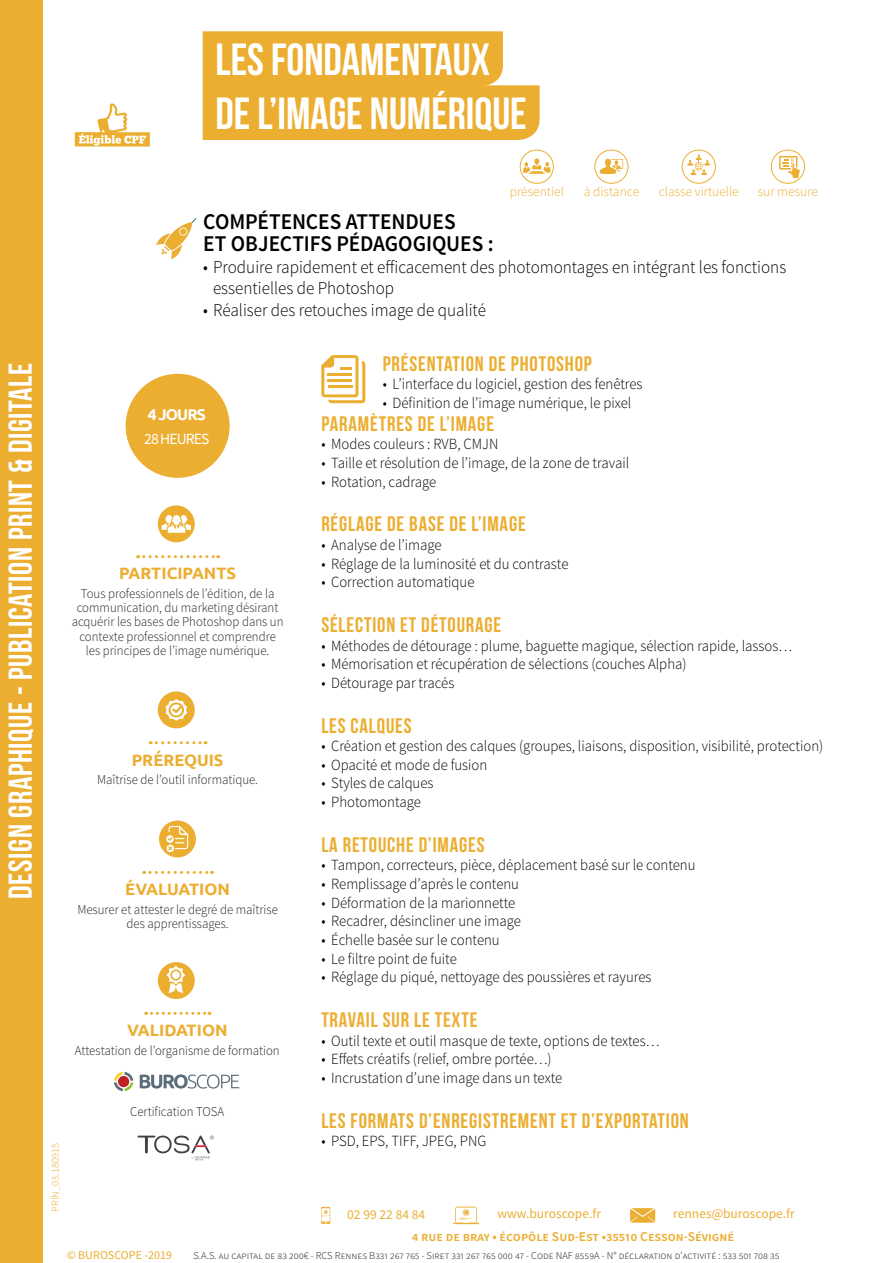
<style>
.page{position:relative;width:893px;height:1263px;background:#fff}
.page>*{position:absolute;margin:0;border:0;box-sizing:border-box;transform-origin:0 0}
.t1{font:700 45px/54px "Bebas Neue";color:#fff}
.t2{font:700 33px "Bebas Neue";letter-spacing:.02em;color:#fff}
.t3{font:600 22.5px/22.8px "Source Sans Pro";letter-spacing:-.005em;color:#000001;scale:.95 1}
.t4{font:700 21px "Bebas Neue";letter-spacing:.04em;color:#ebae31}
.t5{font:300 18px/21.6px "Source Sans Pro";color:#000001;scale:.95 1}
.t6{font:700 16.5px "Ubuntu";color:#ebae31}
.t7{font:15.6px "Source Sans Pro";letter-spacing:-.06em;color:#fff}
.t8{font:700 15.6px "Ubuntu";letter-spacing:-.06em;color:#fff}
.t9{font:300 15.45px "Source Sans Pro";color:#000001;scale:.95 1}
.t10{font:300 13.5px/14.2px "Source Sans Pro";color:#231f20;text-align:center;scale:.95 1}
.t11{font:600 13.5px "Source Sans Pro";color:#ebae31}
.t12{font:13.5px "Source Sans Pro";color:#ebae31}
.t13{font:300 13.5px "Source Sans Pro";color:#ebae31}
.t14{font:12px "Source Sans Pro";color:#ebae31}
.t15{font:300 10.5px "Source Sans Pro";color:#231f20}
.t16{font:300 10.5px "Source Sans Pro";color:#ebae31}
</style>
<div class="page">
<div style="left:126px;top:374px;width:104px;height:104px;background:#ebae31;border-radius:50%"></div>
<svg style="left:203px;top:31px;width:337px;height:109px;background:#ecb33d"></svg>
<div style="left:0;top:0;width:43px;height:1263px;background:#ebae31"></div>
<svg style="left:321px;top:1207px;width:9px;height:17px"></svg>
<svg style="left:453px;top:1206px;width:26px;height:18px"></svg>
<svg style="left:630px;top:1208px;width:25px;height:15px"></svg>
<svg style="left:138px;top:555px;width:81px;height:3px"></svg>
<div style="left:158px;top:505px;width:37px;height:37px;background:#ebae31;border-radius:50%"></div>
<svg style="left:162px;top:515px;width:29px;height:18px"></svg>
<svg style="left:150px;top:741px;width:56px;height:3px"></svg>
<div style="left:158px;top:691px;width:37px;height:37px;background:#ebae31;border-radius:50%"></div>
<svg style="left:165px;top:699px;width:22px;height:22px"></svg>
<svg style="left:321px;top:355px;width:44px;height:48px"></svg>
<svg style="left:146px;top:1012px;width:64px;height:3px"></svg>
<svg style="left:114px;top:1072px;width:19px;height:19px"></svg>
<svg style="left:140px;top:1074px;width:99px;height:14px"></svg>
<svg style="left:137px;top:1135px;width:77px;height:25px"></svg>
<svg style="left:158px;top:962px;width:37px;height:37px"></svg>
<svg style="left:144px;top:871px;width:68px;height:3px"></svg>
<svg style="left:159px;top:820px;width:37px;height:37px"></svg>
<div style="left:594px;top:150px;width:34px;height:34px;border:1px solid #ebae31;border-radius:50%"></div>
<div style="left:520px;top:150px;width:34px;height:34px;border:1px solid #ebae31;border-radius:50%"></div>
<div style="left:682px;top:150px;width:34px;height:34px;border:1px solid #ebae31;border-radius:50%"></div>
<div style="left:771px;top:150px;width:34px;height:34px;border:1px solid #ebae31;border-radius:50%"></div>
<svg style="left:779px;top:156px;width:21px;height:22px"></svg>
<svg style="left:523px;top:158px;width:27px;height:16px"></svg>
<svg style="left:687px;top:154px;width:23px;height:21px"></svg>
<svg style="left:600px;top:159px;width:23px;height:15px"></svg>
<svg style="left:75px;top:103px;width:75px;height:44px"></svg>
<svg style="left:156px;top:218px;width:40px;height:41px"></svg>
<h1 class="t1" style="left:215px;top:32px;width:313px">LES FONDAMENTAUX<br>DE L’IMAGE NUMÉRIQUE</h1>
<h2 class="t2" style="left:2px;top:899px;width:538px;rotate:-90deg">DESIGN GRAPHIQUE - PUBLICATION PRINT &amp; DIGITALE</h2>
<p class="t13" style="left:510px;top:184px;width:56px">présentiel</p>
<p class="t13" style="left:584px;top:184px;width:57px">à distance</p>
<p class="t13" style="left:659px;top:184px;width:82px">classe virtuelle</p>
<p class="t13" style="left:758px;top:184px;width:62px">sur mesure</p>
<h3 class="t3" style="left:203px;top:210px;width:307px">COMPÉTENCES ATTENDUES<br>ET OBJECTIFS PÉDAGOGIQUES :</h3>
<p class="t5" style="left:213px;top:256px;width:605px;text-indent:-10px">• Produire rapidement et efficacement des photomontages en intégrant les fonctions essentielles de Photoshop</p>
<p class="t5" style="left:203px;top:299px;width:299px">• Réaliser des retouches image de qualité</p>
<p class="t8" style="left:148px;top:405px;width:60px">4 JOURS</p>
<p class="t7" style="left:144px;top:429px;width:67px">28 HEURES</p>
<p class="t6" style="left:119px;top:563px;width:119px">PARTICIPANTS</p>
<p class="t10" style="left:72px;top:586px;width:225px">Tous professionnels de l’édition, de la communication, du marketing désirant acquérir les bases de Photoshop dans un contexte professionnel et comprendre les principes de l’image numérique.</p>
<p class="t6" style="left:132px;top:750px;width:93px">PRÉREQUIS</p>
<p class="t10" style="left:97px;top:772px;width:171px">Maîtrise de l’outil informatique.</p>
<p class="t6" style="left:125px;top:879px;width:106px">ÉVALUATION</p>
<p class="t10" style="left:77px;top:902px;width:213px">Mesurer et attester le degré de maîtrise des apprentissages.</p>
<p class="t6" style="left:127px;top:1020px;width:102px">VALIDATION</p>
<p class="t10" style="left:75px;top:1043px;width:217px">Attestation de l’organisme de formation</p>
<p class="t16" style="left:49px;top:1212px;width:70px;rotate:-90deg">PRIN_03.180915</p>
<p class="t10" style="left:130px;top:1104px;width:101px">Certification TOSA</p>
<h3 class="t4" style="left:383px;top:352px;width:211px">PRÉSENTATION DE PHOTOSHOP</h3>
<p class="t9" style="left:383px;top:375px;width:275px">• L’interface du logiciel, gestion des fenêtres</p>
<p class="t9" style="left:383px;top:394px;width:263px">• Définition de l’image numérique, le pixel</p>
<h3 class="t4" style="left:321px;top:412px;width:174px">PARAMÈTRES DE L’IMAGE</h3>
<p class="t9" style="left:321px;top:435px;width:188px">• Modes couleurs : RVB, CMJN</p>
<p class="t9" style="left:321px;top:453px;width:326px">• Taille et résolution de l’image, de la zone de travail</p>
<p class="t9" style="left:321px;top:472px;width:122px">• Rotation, cadrage</p>
<h3 class="t4" style="left:321px;top:513px;width:206px">RÉGLAGE DE BASE DE L’IMAGE</h3>
<p class="t9" style="left:321px;top:535px;width:128px">• Analyse de l’image</p>
<p class="t9" style="left:321px;top:554px;width:262px">• Réglage de la luminosité et du contraste</p>
<p class="t9" style="left:321px;top:573px;width:163px">• Correction automatique</p>
<h3 class="t4" style="left:321px;top:613px;width:181px">SÉLECTION ET DÉTOURAGE</h3>
<p class="t9" style="left:321px;top:636px;width:497px">• Méthodes de détourage : plume, baguette magique, sélection rapide, lassos…</p>
<p class="t9" style="left:321px;top:655px;width:386px">• Mémorisation et récupération de sélections (couches Alpha)</p>
<p class="t9" style="left:321px;top:673px;width:142px">• Détourage par tracés</p>
<h3 class="t4" style="left:321px;top:714px;width:92px">LES CALQUES</h3>
<p class="t9" style="left:321px;top:737px;width:530px">• Création et gestion des calques (groupes, liaisons, disposition, visibilité, protection)</p>
<p class="t9" style="left:321px;top:755px;width:176px">• Opacité et mode de fusion</p>
<p class="t9" style="left:321px;top:774px;width:120px">• Styles de calques</p>
<p class="t9" style="left:321px;top:792px;width:106px">• Photomontage</p>
<h3 class="t4" style="left:321px;top:833px;width:165px">LA RETOUCHE D’IMAGES</h3>
<p class="t9" style="left:321px;top:856px;width:395px">• Tampon, correcteurs, pièce, déplacement basé sur le contenu</p>
<p class="t9" style="left:321px;top:874px;width:210px">• Remplissage d’après le contenu</p>
<p class="t9" style="left:321px;top:893px;width:206px">• Déformation de la marionnette</p>
<p class="t9" style="left:321px;top:912px;width:212px">• Recadrer, désincliner une image</p>
<p class="t9" style="left:321px;top:930px;width:189px">• Échelle basée sur le contenu</p>
<p class="t9" style="left:321px;top:949px;width:144px">• Le filtre point de fuite</p>
<p class="t9" style="left:321px;top:968px;width:349px">• Réglage du piqué, nettoyage des poussières et rayures</p>
<h3 class="t4" style="left:321px;top:1008px;width:158px">TRAVAIL SUR LE TEXTE</h3>
<p class="t9" style="left:321px;top:1031px;width:357px">• Outil texte et outil masque de texte, options de textes…</p>
<p class="t9" style="left:321px;top:1050px;width:244px">• Effets créatifs (relief, ombre portée…)</p>
<p class="t9" style="left:321px;top:1068px;width:255px">• Incrustation d’une image dans un texte</p>
<h3 class="t4" style="left:321px;top:1109px;width:369px">LES FORMATS D’ENREGISTREMENT ET D’EXPORTATION</h3>
<p class="t9" style="left:321px;top:1132px;width:175px">• PSD, EPS, TIFF, JPEG, PNG</p>
<p class="t12" style="left:347px;top:1206px;width:80px">02 99 22 84 84</p>
<p class="t12" style="left:497px;top:1205px;width:105px">www.buroscope.fr</p>
<p class="t12" style="left:673px;top:1205px;width:123px">rennes@buroscope.fr</p>
<p class="t11" style="left:412px;top:1228px;width:324px">4 rue de bray • écopôle Sud-Est •35510 Cesson-Sévigné</p>
<p class="t14" style="left:67px;top:1248px;width:107px">© BUROSCOPE -2019</p>
<p class="t15" style="left:193px;top:1249px;width:587px">S.A.S. au capital de 83 200€ - RCS Rennes B331 267 765 - Siret 331 267 765 000 47 - Code NAF 8559A - N° déclaration d'activité : 533 501 708 35</p>
</div>
